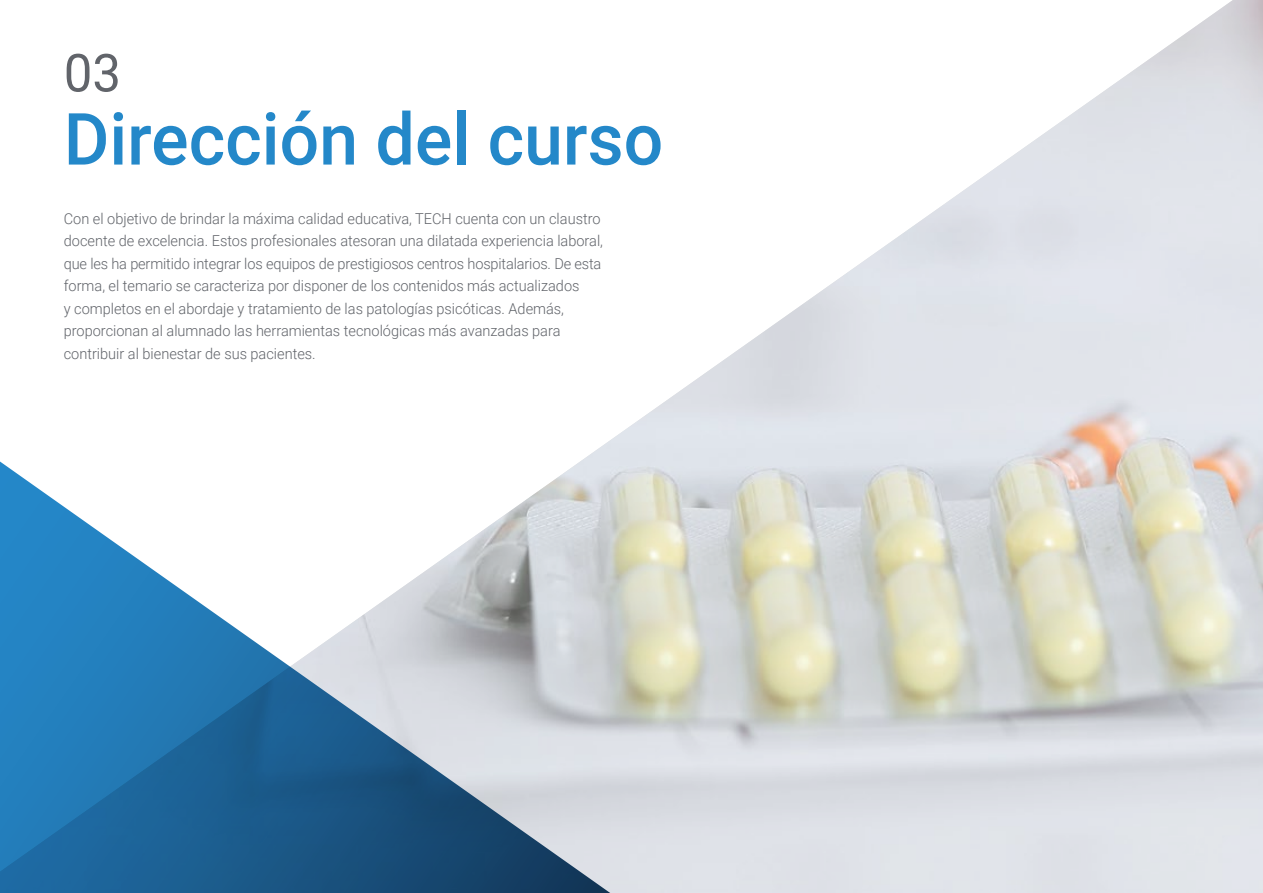
<style>
.page{position:relative;width:1263px;height:893px;background:#fff}
.page>*{position:absolute;margin:0;border:0;box-sizing:border-box;transform-origin:0 0}
.t1{font:500 72px "Roboto";color:#2488c9}
.t2{font:52.5px "Roboto";color:#61646a}
.t3{font:300 15px/22.5px "Roboto";color:#61646a}
</style>
<div class="page">
<img style="left:602px;top:0;width:661px;height:893px">
<svg style="left:0;top:446px;width:640px;height:447px"></svg>
<h2 class="t2" style="left:64px;top:36px;width:59px">03</h2>
<h1 class="t1" style="left:64px;top:89px;width:601px">Dirección del curso</h1>
<p class="t3" style="left:64px;top:207px;width:541px">Con el objetivo de brindar la máxima calidad educativa, TECH cuenta con un claustro docente de excelencia. Estos profesionales atesoran una dilatada experiencia laboral, que les ha permitido integrar los equipos de prestigiosos centros hospitalarios. De esta forma, el temario se caracteriza por disponer de los contenidos más actualizados<br>y completos en el abordaje y tratamiento de las patologías psicóticas. Además, proporcionan al alumnado las herramientas tecnológicas más avanzadas para contribuir al bienestar de sus pacientes.</p>
</div>
